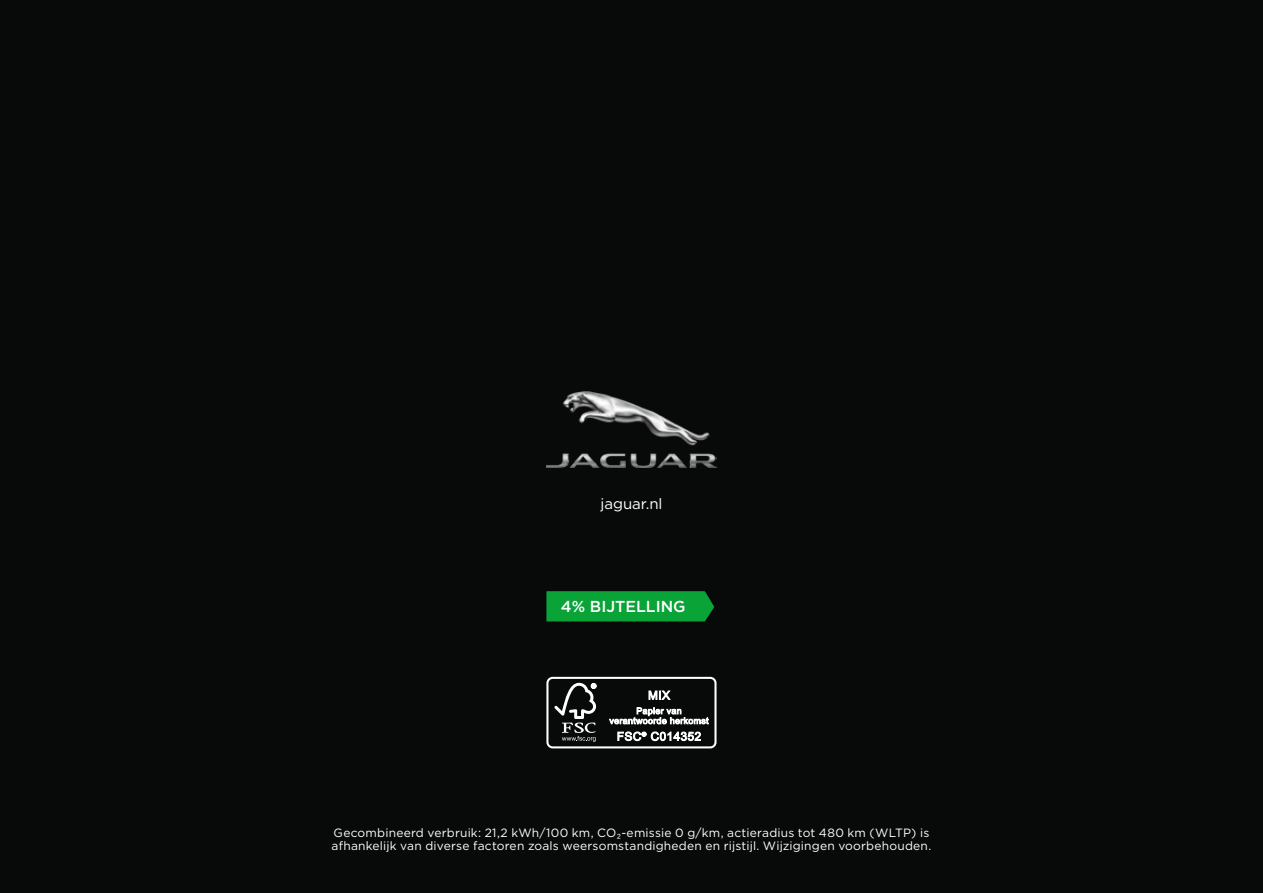
<style>
.page{position:relative;width:1263px;height:893px;background:#080a09}
.page>*{position:absolute;margin:0;border:0;box-sizing:border-box;transform-origin:0 0}
.t1{font:500 15.9px "Gotham";color:#fff}
.t2{font:15px "Gotham";color:#fff}
.t3{font:12px/14px "Gotham";letter-spacing:.015em;color:#fff}
</style>
<div class="page">
<img style="left:546px;top:391px;width:170px;height:77px">
<div style="left:546px;top:677px;width:170px;height:71px;border:2px solid #fff;border-radius:5px"></div>
<svg style="left:554px;top:683px;width:42px;height:59px"></svg>
<svg style="left:648px;top:690px;width:22px;height:10px"></svg>
<svg style="left:609px;top:707px;width:100px;height:18px"></svg>
<svg style="left:617px;top:731px;width:84px;height:10px"></svg>
<div style="left:546px;top:591px;width:168px;height:30px;background:#0aa338"></div>
<p class="t2" style="left:600px;top:494px;width:64px">jaguar.nl</p>
<h1 class="t1" style="left:561px;top:597px;width:126px">4% BIJTELLING</h1>
<p class="t3" style="left:332px;top:825px;width:601px">Gecombineerd verbruik: 21,2 kWh/100 km, CO₂-emissie 0 g/km, actieradius tot 480 km (WLTP) is afhankelijk van diverse factoren zoals weersomstandigheden en rijstijl. Wijzigingen voorbehouden.</p>
</div>
